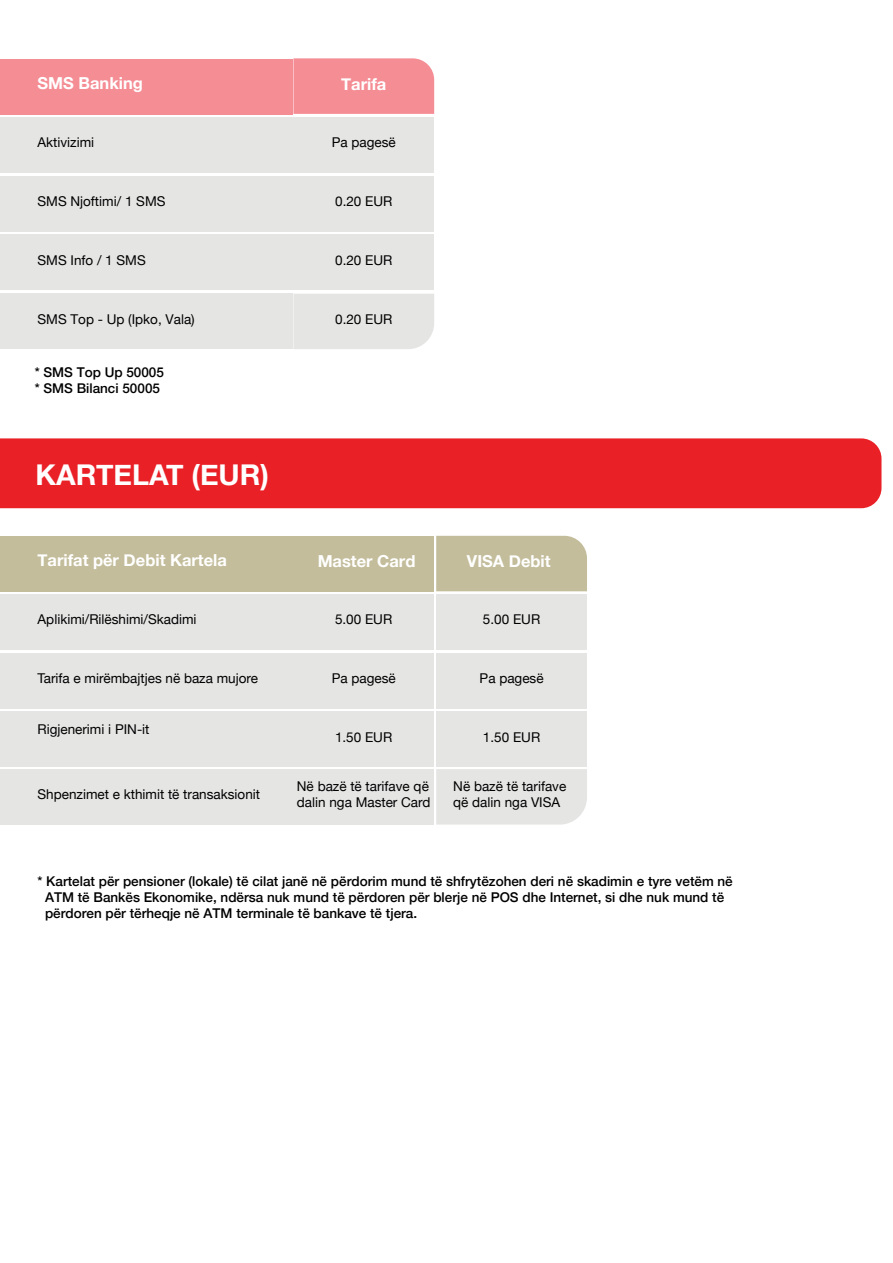
<style>
.page{position:relative;width:893px;height:1263px;background:#fff}
.page>*{position:absolute;margin:0;border:0;box-sizing:border-box;transform-origin:0 0}
.t1{font:700 28.65px "Helvetica Neue";color:#fff}
.t2{font:700 16.5px "Helvetica Neue";color:#fff}
.t3{font:13.5px/16.2px "Helvetica Neue";color:#000}
.t4{font:500 13.5px/16.2px "Helvetica Neue";color:#000}
.t5{font:500 13.5px "Helvetica Neue LT Std";color:#000}
.s1{font-family:"Helvetica Neue"}
</style>
<div class="page">
<div style="left:0;top:294px;width:292px;height:55px;background:#e5e5e4"></div>
<div style="left:0;top:117px;width:292px;height:56px;background:#e5e5e4"></div>
<div style="left:0;top:176px;width:292px;height:55px;background:#e5e5e4"></div>
<div style="left:0;top:234px;width:292px;height:56px;background:#e5e5e4"></div>
<div style="left:293px;top:294px;width:141px;height:55px;background:#e5e5e4"></div>
<div style="left:293px;top:117px;width:141px;height:56px;background:#e5e5e4"></div>
<div style="left:293px;top:58px;width:141px;height:56px;background:#f58d95"></div>
<div style="left:293px;top:176px;width:141px;height:55px;background:#e5e5e4"></div>
<div style="left:293px;top:234px;width:141px;height:56px;background:#e5e5e4"></div>
<div style="left:0;top:59px;width:292px;height:55px;background:#f58d95"></div>
<div style="left:0;top:769px;width:292px;height:55px;background:#e5e5e4"></div>
<div style="left:0;top:594px;width:292px;height:56px;background:#e5e5e4"></div>
<div style="left:0;top:653px;width:292px;height:55px;background:#e5e5e4"></div>
<div style="left:0;top:711px;width:292px;height:56px;background:#e5e5e4"></div>
<div style="left:293px;top:769px;width:141px;height:55px;background:#e5e5e4"></div>
<div style="left:293px;top:594px;width:141px;height:56px;background:#e5e5e4"></div>
<div style="left:293px;top:536px;width:141px;height:55px;background:#c3bd9b"></div>
<div style="left:436px;top:536px;width:151px;height:55px;background:#c3bd9b"></div>
<div style="left:293px;top:653px;width:141px;height:55px;background:#e5e5e4"></div>
<div style="left:293px;top:711px;width:141px;height:56px;background:#e5e5e4"></div>
<div style="left:436px;top:769px;width:151px;height:55px;background:#e5e5e4"></div>
<div style="left:436px;top:594px;width:151px;height:56px;background:#e5e5e4"></div>
<div style="left:436px;top:653px;width:151px;height:55px;background:#e5e5e4"></div>
<div style="left:436px;top:711px;width:151px;height:56px;background:#e5e5e4"></div>
<div style="left:0;top:536px;width:292px;height:55px;background:#c3bd9b"></div>
<div style="left:0;top:438px;width:881px;height:70px;background:#ea2027"></div>
<p class="t2" style="left:38px;top:70px;width:107px">SMS Banking</p>
<p class="t2" style="left:341px;top:71px;width:47px">Tarifa</p>
<p class="t3" style="left:38px;top:135px;width:58px">Aktivizimi</p>
<p class="t3" style="left:332px;top:135px;width:66px">Pa pagesë</p>
<p class="t3" style="left:37px;top:194px;width:130px">SMS Njoftimi/ 1 SMS</p>
<p class="t3" style="left:335px;top:194px;width:59px">0.20 EUR</p>
<p class="t3" style="left:37px;top:253px;width:110px">SMS Info / 1 SMS</p>
<p class="t3" style="left:335px;top:252px;width:59px">0.20 EUR</p>
<p class="t3" style="left:37px;top:312px;width:159px">SMS Top - Up (Ipko, Vala)</p>
<p class="t3" style="left:335px;top:312px;width:59px">0.20 EUR</p>
<p class="t4" style="left:35px;top:363px;width:131px">* SMS Top Up 50005</p>
<p class="t5" style="left:35px;top:380px;width:127px"><span class="s1">*</span> SMS Bilanci 50005</p>
<h1 class="t1" style="left:36px;top:453px;width:235px">KARTELAT (EUR)</h1>
<p class="t2" style="left:37px;top:547px;width:191px">Tarifat për Debit Kartela</p>
<p class="t2" style="left:318px;top:549px;width:99px">Master Card</p>
<p class="t2" style="left:467px;top:549px;width:85px">VISA Debit</p>
<p class="t3" style="left:38px;top:612px;width:161px">Aplikimi/Rilëshimi/Skadimi</p>
<p class="t3" style="left:37px;top:671px;width:222px">Tarifa e mirëmbajtjes në baza mujore</p>
<p class="t3" style="left:37px;top:721px;width:113px">Rigjenerimi i PIN-it</p>
<p class="t3" style="left:38px;top:787px;width:224px">Shpenzimet e kthimit të transaksionit</p>
<p class="t3" style="left:335px;top:612px;width:59px">5.00 EUR</p>
<p class="t3" style="left:483px;top:612px;width:59px">5.00 EUR</p>
<p class="t3" style="left:332px;top:671px;width:66px">Pa pagesë</p>
<p class="t3" style="left:480px;top:671px;width:66px">Pa pagesë</p>
<p class="t3" style="left:335px;top:729px;width:59px">1.50 EUR</p>
<p class="t3" style="left:483px;top:729px;width:59px">1.50 EUR</p>
<p class="t3" style="left:297px;top:779px;width:135px">Në bazë të tarifave që dalin nga Master Card</p>
<p class="t3" style="left:453px;top:779px;width:114px">Në bazë të tarifave që dalin nga VISA</p>
<p class="t4" style="left:45px;top:872px;width:689px;text-indent:-8px">* Kartelat për pensioner (lokale) të cilat janë në përdorim mund të shfrytëzohen deri në skadimin e tyre vetëm në<br>ATM të Bankës Ekonomike, ndërsa nuk mund të përdoren për blerje në POS dhe Internet, si dhe nuk mund të përdoren për tërheqje në ATM terminale të bankave të tjera.</p>
</div>
